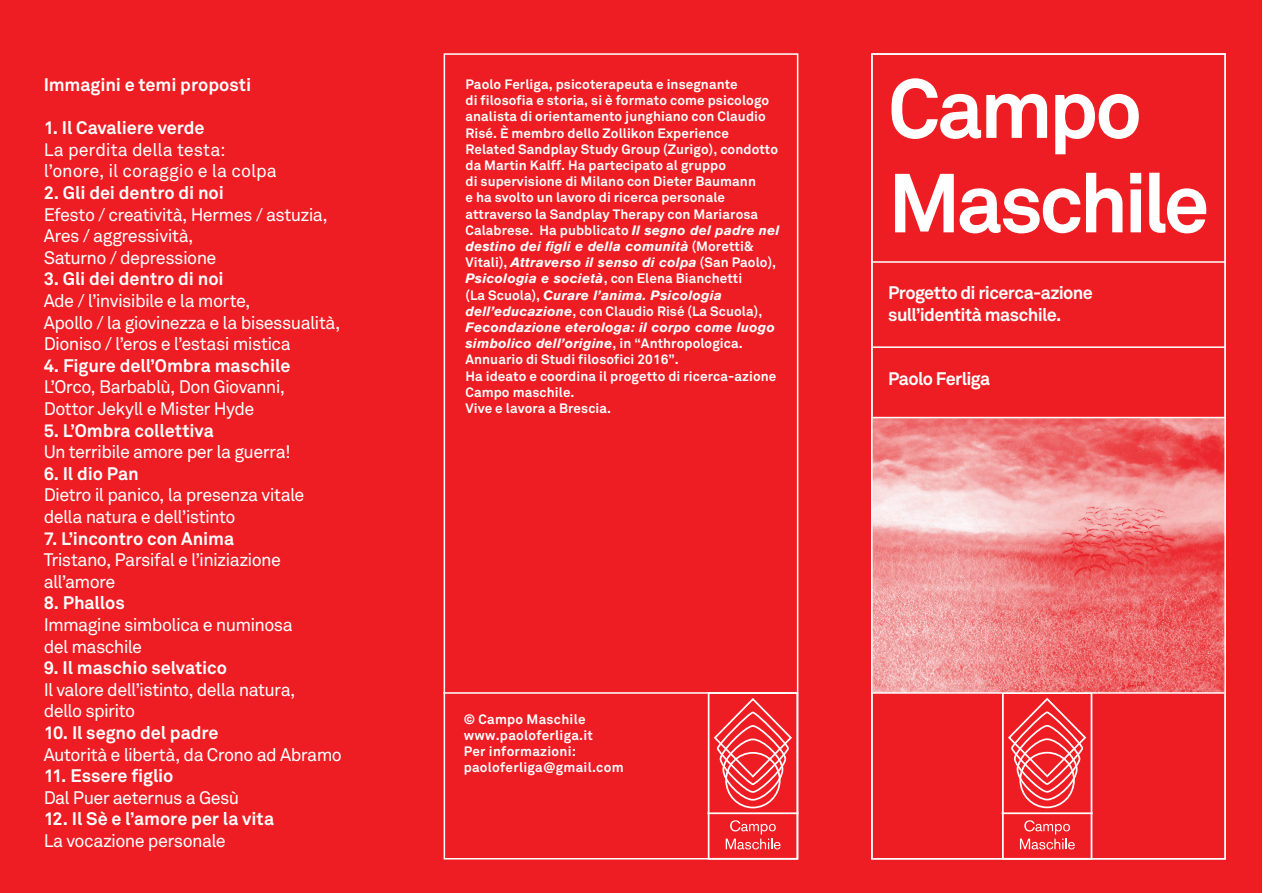
<style>
.page{position:relative;width:1263px;height:893px;background:#fff}
.page>*{position:absolute;margin:0;border:0;box-sizing:border-box;transform-origin:0 0}
.t1{font:700 82.5px/94.5px "Akkurat";letter-spacing:-.045em;color:#fff}
.t2{font:18px/21.6px "Akkurat";letter-spacing:-.035em;color:#fff}
.t3{font:700 18px "Akkurat";letter-spacing:-.005em;color:#fff}
.t4{font:700 18px/21.6px "Akkurat";letter-spacing:-.035em;color:#fff}
.t5{font:18px/21.6px "Akkurat";color:#fff}
.t6{font:700 13.5px/16.2px "Akkurat";letter-spacing:.005em;color:#fff}
.t7{font:italic 700 13.5px/16.2px "Akzidenz Grotesk BQ";letter-spacing:.015em;color:#fff}
.s1{font-family:"Akzidenz Grotesk BQ";font-style:italic}
.s2{font-family:"Akkurat";font-style:normal}
</style>
<div class="page">
<div style="left:409px;top:0;width:426px;height:893px;background:#ee1d23"></div>
<div style="left:0;top:0;width:415px;height:893px;background:#ee1d23"></div>
<div style="left:833px;top:0;width:429px;height:893px;background:#ee1d23"></div>
<svg style="left:1020px;top:814px;width:61px;height:35px"></svg>
<div style="left:1019px;top:752px;width:56px;height:56px;border:2px solid #fff;border-radius:50%"></div>
<svg style="left:1008px;top:694px;width:85px;height:85px"></svg>
<div style="left:1002px;top:692px;width:90px;height:168px;border:2px solid #fff"></div>
<hr style="left:1002px;top:812px;width:91px;height:2px;background:#fff">
<svg style="left:726px;top:820px;width:54px;height:29px"></svg>
<div style="left:725px;top:752px;width:55px;height:56px;border:2px solid #fff;border-radius:50%"></div>
<svg style="left:713px;top:698px;width:79px;height:81px"></svg>
<div style="left:708px;top:692px;width:90px;height:168px;border:2px solid #fff"></div>
<hr style="left:707px;top:812px;width:91px;height:2px;background:#fff">
<div style="left:444px;top:53px;width:354px;height:806px;border:2px solid #fff"></div>
<hr style="left:443px;top:692px;width:353px;height:2px;background:#fff">
<hr style="left:871px;top:261px;width:354px;height:2px;background:#fff">
<hr style="left:871px;top:346px;width:354px;height:2px;background:#fff">
<img style="left:874px;top:419px;width:349px;height:273px">
<div style="left:871px;top:53px;width:355px;height:806px;border:2px solid #fff"></div>
<hr style="left:871px;top:417px;width:354px;height:1px;background:#fff">
<hr style="left:872px;top:692px;width:352px;height:2px;background:#fff">
<h2 class="t3" style="left:44px;top:73px;width:209px">Immagini e temi proposti</h2>
<h2 class="t3" style="left:44px;top:116px;width:162px">1. Il Cavaliere verde</h2>
<h2 class="t5" style="left:44px;top:138px;width:235px">La perdita della testa: l’onore, il coraggio e la colpa</h2>
<h2 class="t3" style="left:44px;top:181px;width:182px">2. Gli dei dentro di noi</h2>
<h2 class="t2" style="left:44px;top:203px;width:286px">Efesto / creatività, Hermes / astuzia,<br>Ares / aggressività,<br>Saturno / depressione</h2>
<h2 class="t3" style="left:44px;top:268px;width:182px">3. Gli dei dentro di noi</h2>
<h2 class="t2" style="left:44px;top:289px;width:298px">Ade / l’invisibile e la morte,<br>Apollo / la giovinezza e la bisessualità,<br>Dioniso / l’eros e l’estasi mistica</h2>
<h2 class="t3" style="left:44px;top:354px;width:248px">4. Figure dell’Ombra maschile</h2>
<h2 class="t2" style="left:44px;top:376px;width:243px">L’Orco, Barbablù, Don Giovanni,<br>Dottor Jekyll e Mister Hyde</h2>
<h2 class="t3" style="left:44px;top:419px;width:172px">5. L’Ombra collettiva</h2>
<h2 class="t2" style="left:44px;top:441px;width:248px">Un terribile amore per la guerra!</h2>
<h2 class="t3" style="left:44px;top:462px;width:97px">6. Il dio Pan</h2>
<h2 class="t2" style="left:44px;top:484px;width:262px">Dietro il panico, la presenza vitale della natura e dell’istinto</h2>
<h2 class="t3" style="left:44px;top:527px;width:192px">7. L’incontro con Anima</h2>
<h2 class="t2" style="left:44px;top:549px;width:239px">Tristano, Parsifal e l’iniziazione all’amore</h2>
<h2 class="t3" style="left:44px;top:592px;width:83px">8. Phallos</h2>
<h2 class="t2" style="left:44px;top:613px;width:251px">Immagine simbolica e numinosa del maschile</h2>
<h2 class="t3" style="left:44px;top:656px;width:185px">9. Il maschio selvatico</h2>
<h2 class="t2" style="left:44px;top:678px;width:253px">Il valore dell’istinto, della natura, dello spirito</h2>
<h2 class="t3" style="left:44px;top:721px;width:176px">10. Il segno del padre</h2>
<h2 class="t2" style="left:44px;top:743px;width:300px">Autorità e libertà, da Crono ad Abramo</h2>
<h2 class="t3" style="left:44px;top:764px;width:131px">11. Essere figlio</h2>
<h2 class="t2" style="left:44px;top:786px;width:197px">Dal Puer aeternus a Gesù</h2>
<h2 class="t3" style="left:44px;top:808px;width:232px">12. Il Sè e l’amore per la vita</h2>
<h2 class="t2" style="left:44px;top:829px;width:184px">La vocazione personale</h2>
<p class="t6" style="left:465px;top:76px;width:315px">Paolo Ferliga, psicoterapeuta e insegnante<br>di filosofia e storia, si è formato come psicologo analista di orientamento junghiano con Claudio Risé. È membro dello Zollikon Experience Related Sandplay Study Group (Zurigo), condotto da Martin Kalff. Ha partecipato al gruppo<br>di supervisione di Milano con Dieter Baumann<br>e ha svolto un lavoro di ricerca personale attraverso la Sandplay Therapy con Mariarosa Calabrese. Ha pubblicato <span class="s1">Il segno del padre nel</span></p>
<p class="t7" style="left:465px;top:238px;width:312px">destino dei figli e della comunità <span class="s2">(Moretti&amp;<br>Vitali),</span> Attraverso il senso di colpa <span class="s2">(San Paolo),</span></p>
<p class="t6" style="left:465px;top:270px;width:278px"><span class="s1">Psicologia e società</span>, con Elena Bianchetti</p>
<p class="t7" style="left:465px;top:287px;width:258px"><span class="s2">(La Scuola),</span> Curare l’anima. Psicologia</p>
<p class="t6" style="left:465px;top:303px;width:298px"><span class="s1">dell’educazione</span>, con Claudio Risé (La Scuola),</p>
<p class="t7" style="left:465px;top:319px;width:311px">Fecondazione eterologa: il corpo come luogo simbolico dell’origine<span class="s2">, in “Anthropologica.</span></p>
<p class="t6" style="left:465px;top:351px;width:312px">Annuario di Studi filosofici 2016”.<br>Ha ideato e coordina il progetto di ricerca-azione<br>Campo maschile.<br>Vive e lavora a Brescia.</p>
<h1 class="t1" style="left:888px;top:60px;width:323px">Campo<br>Maschile</h1>
<h2 class="t4" style="left:888px;top:282px;width:206px">Progetto di ricerca-azione sull’identità maschile.</h2>
<h2 class="t4" style="left:888px;top:368px;width:104px">Paolo Ferliga</h2>
<p class="t6" style="left:464px;top:711px;width:161px">© Campo Maschile www.paoloferliga.it<br>Per informazioni: paoloferliga@gmail.com</p>
</div>
